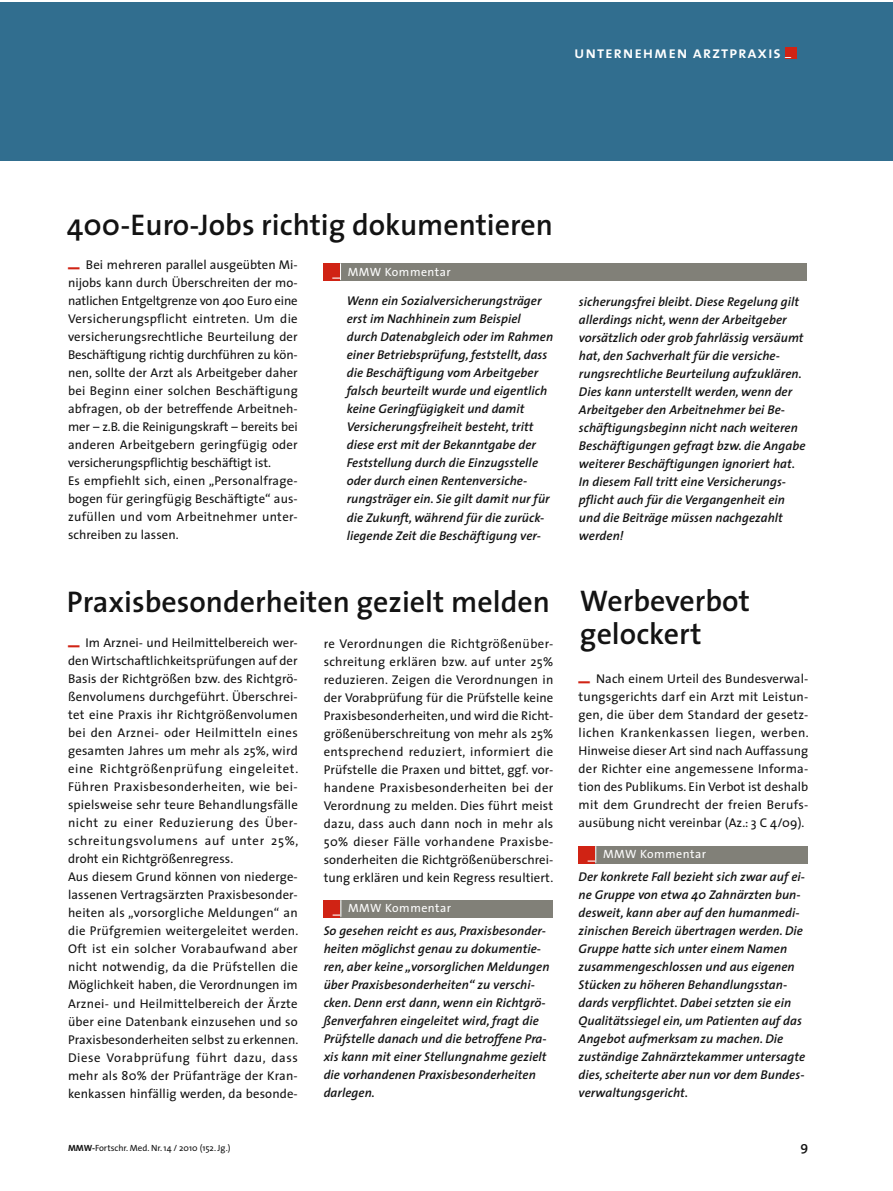
<style>
.page{position:relative;width:893px;height:1191px;background:#fff}
.page>*{position:absolute;margin:0;border:0;box-sizing:border-box;transform-origin:0 0}
.t1{font:600 30px/33px "The Sans";color:#131313}
.t2{font:16.5px "The Sans Semi Bold Caps";letter-spacing:.05em;color:#fff}
.t3{font:600 13.5px "The Sans";color:#131313}
.t4{font:12.75px/18px "The Sans";letter-spacing:.01em;color:#131313}
.t5{font:italic 600 12.75px/18px "The Sans";letter-spacing:.005em;color:#131313}
.t6{font:12px "The Sans";letter-spacing:.04em;color:#fff}
.t7{font:9px "The Sans";color:#131313}
.s1{font-weight:900;color:#d02314}
.s2{font-size:13.5px}
.s3{font-weight:700}
</style>
<div class="page">
<div style="left:0;top:3px;width:892px;height:158px;background:#316e8f"></div>
<div style="left:785px;top:47px;width:11px;height:12px;background:#d02314"></div>
<div style="left:323px;top:900px;width:18px;height:17px;background:#d02314"></div>
<div style="left:341px;top:900px;width:212px;height:17px;background:#818078"></div>
<svg style="left:340px;top:900px;width:1px;height:17px"></svg>
<div style="left:323px;top:264px;width:17px;height:17px;background:#d02314"></div>
<div style="left:340px;top:264px;width:467px;height:17px;background:#818078"></div>
<svg style="left:340px;top:263px;width:1px;height:17px"></svg>
<div style="left:578px;top:846px;width:17px;height:17px;background:#d02314"></div>
<div style="left:595px;top:846px;width:212px;height:17px;background:#818078"></div>
<svg style="left:595px;top:846px;width:1px;height:17px"></svg>
<p class="t2" style="left:574px;top:43px;width:218px">unternehmen arztpraxis <sub>–</sub></p>
<h1 class="t1" style="left:67px;top:211px;width:487px">400-Euro-Jobs richtig dokumentieren</h1>
<p class="t4" style="left:68px;top:257px;width:231px"><span class="s1">–</span> Bei mehreren parallel ausgeübten Mi&shy;nijobs kann durch Überschreiten der mo&shy;natlichen Entgeltgrenze von 400 Euro eine Versicherungspflicht eintreten. Um die versicherungsrechtliche Beurteilung der Beschäftigung richtig durchführen zu kön&shy;nen, sollte der Arzt als Arbeitgeber daher bei Beginn einer solchen Beschäftigung abfragen, ob der betreffende Arbeitneh&shy;mer – z.B. die Reinigungskraft – bereits bei anderen Arbeitgebern geringfügig oder versicherungspflichtig beschäftigt ist.<br>Es empfiehlt sich, einen „Personalfrage&shy;bogen für geringfügig Beschäftigte“ aus&shy;zufüllen und vom Arbeitnehmer unter&shy;schreiben zu lassen.</p>
<p class="t6" style="left:332px;top:267px;width:120px"><span class="s2">–</span> MMW Kommentar</p>
<p class="t5" style="left:347px;top:293px;width:208px">Wenn ein Sozialversicherungsträger erst im Nachhinein zum Beispiel durch Datenabgleich oder im Rahmen einer Betriebsprüfung, feststellt, dass die Beschäftigung vom Arbeitgeber falsch beurteilt wurde und eigentlich keine Geringfügigkeit und damit Versicherungsfreiheit besteht, tritt diese erst mit der Bekanntgabe der Feststellung durch die Einzugsstelle oder durch einen Rentenversiche&shy;rungsträger ein. Sie gilt damit nur für die Zukunft, während für die zurück&shy;liegende Zeit die Beschäftigung ver-</p>
<p class="t5" style="left:579px;top:293px;width:228px">sicherungsfrei bleibt. Diese Regelung gilt allerdings nicht, wenn der Arbeitgeber vorsätzlich oder grob fahrlässig versäumt hat, den Sachverhalt für die versiche&shy;rungsrechtliche Beurteilung aufzuklären.<br>Dies kann unterstellt werden, wenn der Arbeitgeber den Arbeitnehmer bei Be&shy;schäftigungsbeginn nicht nach weiteren Beschäftigungen gefragt bzw. die Angabe weiterer Beschäftigungen ignoriert hat.<br>In diesem Fall tritt eine Versicherungs&shy;pflicht auch für die Vergangenheit ein und die Beiträge müssen nachgezahlt werden!</p>
<h1 class="t1" style="left:67px;top:588px;width:484px">Praxisbesonderheiten gezielt melden</h1>
<p class="t4" style="left:68px;top:635px;width:232px"><span class="s1">–</span> Im Arznei- und Heilmittelbereich wer&shy;den Wirtschaftlichkeitsprüfungen auf der Basis der Richtgrößen bzw. des Richtgrö&shy;ßenvolumens durchgeführt. Überschrei&shy;tet eine Praxis ihr Richtgrößenvolumen bei den Arznei- oder Heilmitteln eines gesamten Jahres um mehr als 25%, wird eine Richtgrößenprüfung eingeleitet.<br>Führen Praxisbesonderheiten, wie bei&shy;spielsweise sehr teure Behandlungsfälle nicht zu einer Reduzierung des Über&shy;schreitungsvolumens auf unter 25%, droht ein Richtgrößenregress.<br>Aus diesem Grund können von niederge&shy;lassenen Vertragsärzten Praxisbesonder&shy;heiten als „vorsorgliche Meldungen“ an die Prüfgremien weitergeleitet werden.<br>Oft ist ein solcher Vorabaufwand aber nicht notwendig, da die Prüfstellen die Möglichkeit haben, die Verordnungen im Arznei- und Heilmittelbereich der Ärzte über eine Datenbank einzusehen und so Praxisbesonderheiten selbst zu erkennen.<br>Diese Vorabprüfung führt dazu, dass mehr als 80% der Prüfanträge der Kran&shy;kenkassen hinfällig werden, da besonde-</p>
<p class="t4" style="left:323px;top:635px;width:231px;text-align:justify">re Verordnungen die Richtgrößenüber&shy;schreitung erklären bzw. auf unter 25% reduzieren. Zeigen die Verordnungen in der Vorabprüfung für die Prüfstelle keine Praxisbesonderheiten, und wird die Richt&shy;größenüberschreitung von mehr als 25% entsprechend reduziert, informiert die Prüfstelle die Praxen und bittet, ggf. vor&shy;handene Praxisbesonderheiten bei der Verordnung zu melden. Dies führt meist dazu, dass auch dann noch in mehr als 50% dieser Fälle vorhandene Praxisbe&shy;sonderheiten die Richtgrößenüberschrei&shy;tung erklären und kein Regress resultiert.</p>
<p class="t6" style="left:333px;top:904px;width:120px"><span class="s2">–</span> MMW Kommentar</p>
<p class="t5" style="left:323px;top:923px;width:227px">So gesehen reicht es aus, Praxisbesonder&shy;heiten möglichst genau zu dokumentie&shy;ren, aber keine „vorsorglichen Meldungen über Praxisbesonderheiten“ zu verschi&shy;cken. Denn erst dann, wenn ein Richtgrö&shy;ßenverfahren eingeleitet wird, fragt die Prüfstelle danach und die betroffene Pra&shy;xis kann mit einer Stellungnahme gezielt die vorhandenen Praxisbesonderheiten darlegen.</p>
<h1 class="t1" style="left:580px;top:587px;width:171px">Werbeverbot gelockert</h1>
<p class="t4" style="left:578px;top:671px;width:232px;text-align:justify"><span class="s1">–</span> Nach einem Urteil des Bundesverwal&shy;tungsgerichts darf ein Arzt mit Leistun&shy;gen, die über dem Standard der gesetz&shy;lichen Krankenkassen liegen, werben.<br>Hinweise dieser Art sind nach Auffassung der Richter eine angemessene Informa&shy;tion des Publikums. Ein Verbot ist deshalb mit dem Grundrecht der freien Berufs&shy;ausübung nicht vereinbar (Az.: 3 C 4/09).</p>
<p class="t6" style="left:587px;top:850px;width:120px"><span class="s2">–</span> MMW Kommentar</p>
<p class="t5" style="left:578px;top:869px;width:228px">Der konkrete Fall bezieht sich zwar auf ei&shy;ne Gruppe von etwa 40 Zahnärzten bun&shy;desweit, kann aber auf den humanmedi&shy;zinischen Bereich übertragen werden. Die Gruppe hatte sich unter einem Namen zusammengeschlossen und aus eigenen Stücken zu höheren Behandlungsstan&shy;dards verpflichtet. Dabei setzten sie ein Qualitätssiegel ein, um Patienten auf das Angebot aufmerksam zu machen. Die zuständige Zahnärztekammer untersagte dies, scheiterte aber nun vor dem Bundes&shy;verwaltungsgericht.</p>
<p class="t7" style="left:68px;top:1145px;width:164px"><span class="s3">MMW-</span>Fortschr. Med. Nr. 14 / 2010 (152. Jg.)</p>
<p class="t3" style="left:800px;top:1142px;width:9px">9</p>
</div>
